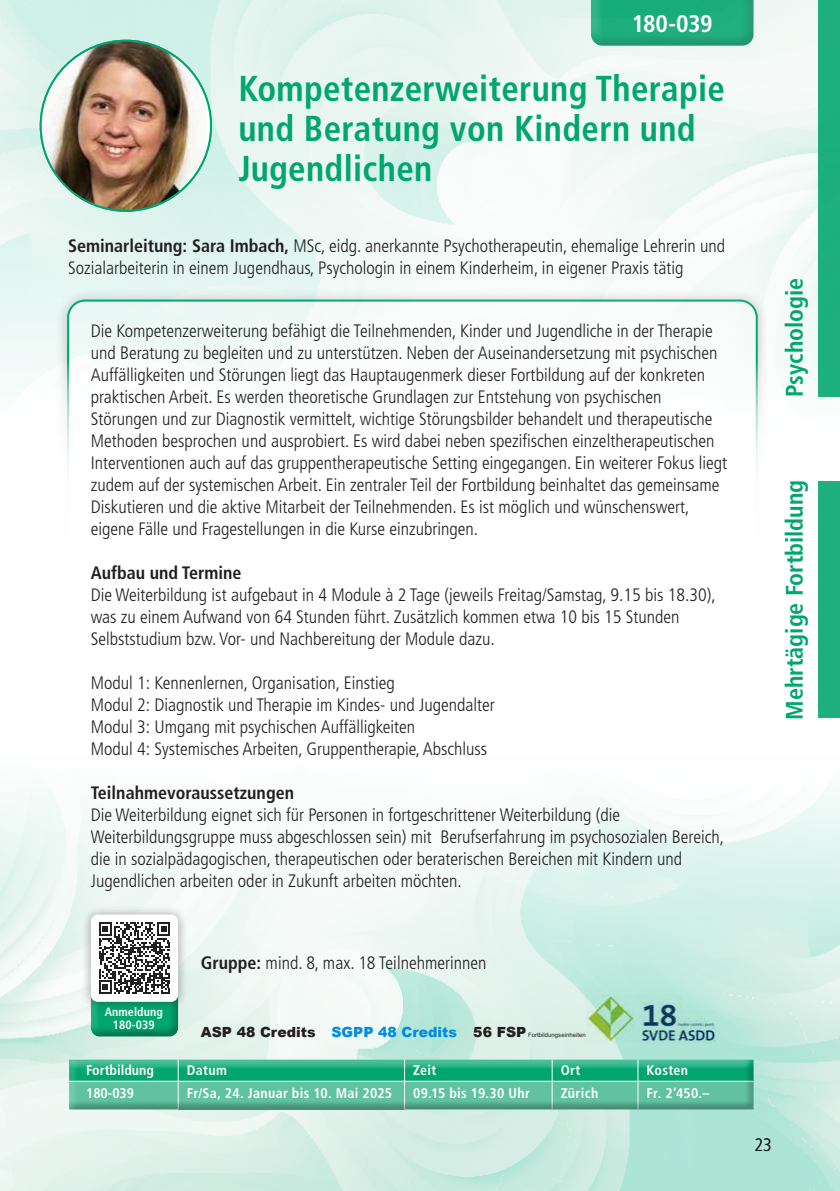
<style>
.page{position:relative;width:840px;height:1191px;background:#fff}
.page>*{position:absolute;margin:0;border:0;box-sizing:border-box;transform-origin:0 0}
.t1{font:700 condensed 36px/40px "Frutiger LT Pro";letter-spacing:.01em;color:#00a66e}
.t2{font:700 condensed 24px "Frutiger LT Pro";color:#00a66e}
.t3{font:700 condensed 24px "Frutiger LT Pro";letter-spacing:-.02em;color:#fff}
.t4{font:300 condensed 18px/22px "Frutiger LT Pro";color:#231f20}
.t5{font:700 condensed 18px "Frutiger LT Pro";color:#231f20}
.t6{font:700 condensed 14px "Frutiger LT Pro";letter-spacing:.02em;color:#fff}
.t7{font:900 14px "Arial";color:#231f20}
.t8{font:700 condensed 14px "Frutiger LT Pro";color:#fff}
.t9{font:700 condensed 12px/13px "Frutiger LT Pro";letter-spacing:.01em;color:#fff;text-align:center}
.t10{font:6px "Arial";color:#231f20}
.s1{font-weight:700}
.s2{color:#008de1}
</style>
<div class="page">
<img style="left:0;top:785px;width:839px;height:406px">
<img style="left:0;top:0;width:818px;height:437px">
<div style="left:818px;top:0;width:21px;height:397px;background:#1db07e"></div>
<div style="left:818px;top:481px;width:21px;height:237px;background:#1fb07f"></div>
<img style="left:41px;top:41px;width:165px;height:170px">
<img style="left:586px;top:994px;width:130px;height:48px">
<div style="left:91px;top:991px;width:90px;height:48px;background:#231f20;opacity:.3"></div>
<div style="left:81px;top:905px;width:107px;height:106px;background:#231f20;opacity:.4"></div>
<div style="left:91px;top:914px;width:87px;height:87px;background:#fff;border-radius:7px"></div>
<svg style="left:91px;top:922px;width:87px;height:114px"></svg>
<div style="left:66px;top:1049px;width:694px;height:58px;background:#fff;opacity:.4"></div>
<div style="left:66px;top:1053px;width:697px;height:64px;background:#231f20;opacity:.3"></div>
<h2 class="t3" style="left:631px;top:9px;width:82px">180-039</h2>
<h1 class="t1" style="left:238px;top:69px;width:488px">Kompetenzerweiterung Therapie und Beratung von Kindern und<br>Jugendlichen</h1>
<p class="t4" style="left:68px;top:235px;width:658px"><span class="s1">Seminarleitung: Sara Imbach,</span> MSc, eidg. anerkannte Psychotherapeutin, ehemalige Lehrerin und<br>Sozialarbeiterin in einem Jugendhaus, Psychologin in einem Kinderheim, in eigener Praxis tätig</p>
<p class="t4" style="left:91px;top:320px;width:637px">Die Kompetenzerweiterung befähigt die Teilnehmenden, Kinder und Jugendliche in der Therapie und Beratung zu begleiten und zu unterstützen. Neben der Auseinandersetzung mit psychischen Auffälligkeiten und Störungen liegt das Hauptaugenmerk dieser Fortbildung auf der konkreten praktischen Arbeit. Es werden theoretische Grundlagen zur Entstehung von psychischen Störungen und zur Diagnostik vermittelt, wichtige Störungsbilder behandelt und therapeutische Methoden besprochen und ausprobiert. Es wird dabei neben spezifischen einzeltherapeutischen Interventionen auch auf das gruppentherapeutische Setting eingegangen. Ein weiterer Fokus liegt zudem auf der systemischen Arbeit. Ein zentraler Teil der Fortbildung beinhaltet das gemeinsame Diskutieren und die aktive Mitarbeit der Teilnehmenden. Es ist möglich und wünschenswert, eigene Fälle und Fragestellungen in die Kurse einzubringen.</p>
<p class="t5" style="left:91px;top:562px;width:152px">Aufbau und Termine</p>
<p class="t4" style="left:91px;top:584px;width:626px">Die Weiterbildung ist aufgebaut in 4 Module à 2 Tage (jeweils Freitag/Samstag, 9.15 bis 18.30), was zu einem Aufwand von 64 Stunden führt. Zusätzlich kommen etwa 10 bis 15 Stunden<br>Selbststudium bzw. Vor- und Nachbereitung der Module dazu.</p>
<p class="t4" style="left:91px;top:672px;width:405px">Modul 1: Kennenlernen, Organisation, Einstieg<br>Modul 2: Diagnostik und Therapie im Kindes- und Jugendalter Modul 3: Umgang mit psychischen Auffälligkeiten<br>Modul 4: Systemisches Arbeiten, Gruppentherapie, Abschluss</p>
<p class="t5" style="left:91px;top:782px;width:205px">Teilnahmevoraussetzungen</p>
<p class="t4" style="left:91px;top:804px;width:634px">Die Weiterbildung eignet sich für Personen in fortgeschrittener Weiterbildung (die Weiterbildungsgruppe muss abgeschlossen sein) mit Berufserfahrung im psychosozialen Bereich, die in sozialpädagogischen, therapeutischen oder beraterischen Bereichen mit Kindern und Jugendlichen arbeiten oder in Zukunft arbeiten möchten.</p>
<p class="t4" style="left:201px;top:952px;width:287px"><span class="s1">Gruppe:</span> mind. 8, max. 18 Teilnehmerinnen</p>
<p class="t9" style="left:105px;top:1005px;width:60px">Anmeldung<br>180-039</p>
<p class="t8" style="left:86px;top:1062px;width:69px">Fortbildung</p>
<p class="t6" style="left:186px;top:1062px;width:42px">Datum</p>
<p class="t6" style="left:413px;top:1062px;width:25px">Zeit</p>
<p class="t6" style="left:560px;top:1062px;width:21px">Ort</p>
<p class="t6" style="left:646px;top:1062px;width:43px">Kosten</p>
<p class="t6" style="left:86px;top:1084px;width:50px">180-039</p>
<p class="t6" style="left:187px;top:1084px;width:207px">Fr/Sa, 24. Januar bis 10. Mai 2025</p>
<p class="t6" style="left:413px;top:1084px;width:118px">09.15 bis 19.30 Uhr</p>
<p class="t6" style="left:560px;top:1084px;width:39px">Zürich</p>
<p class="t6" style="left:646px;top:1084px;width:64px">Fr. 2’450.–</p>
<p class="t7" style="left:201px;top:1021px;width:327px">ASP 48 Credits <span class="s2">SGPP 48 Credits</span> 56 FSP</p>
<p class="t10" style="left:528px;top:1030px;width:59px">Fortbildungseinheiten</p>
<h2 class="t2" style="left:779px;top:397px;width:121px;rotate:-90deg">Psychologie</h2>
<h2 class="t2" style="left:779px;top:719px;width:241px;rotate:-90deg">Mehrtägige Fortbildung</h2>
<p class="t4" style="left:754px;top:1133px;width:19px">23</p>
</div>
